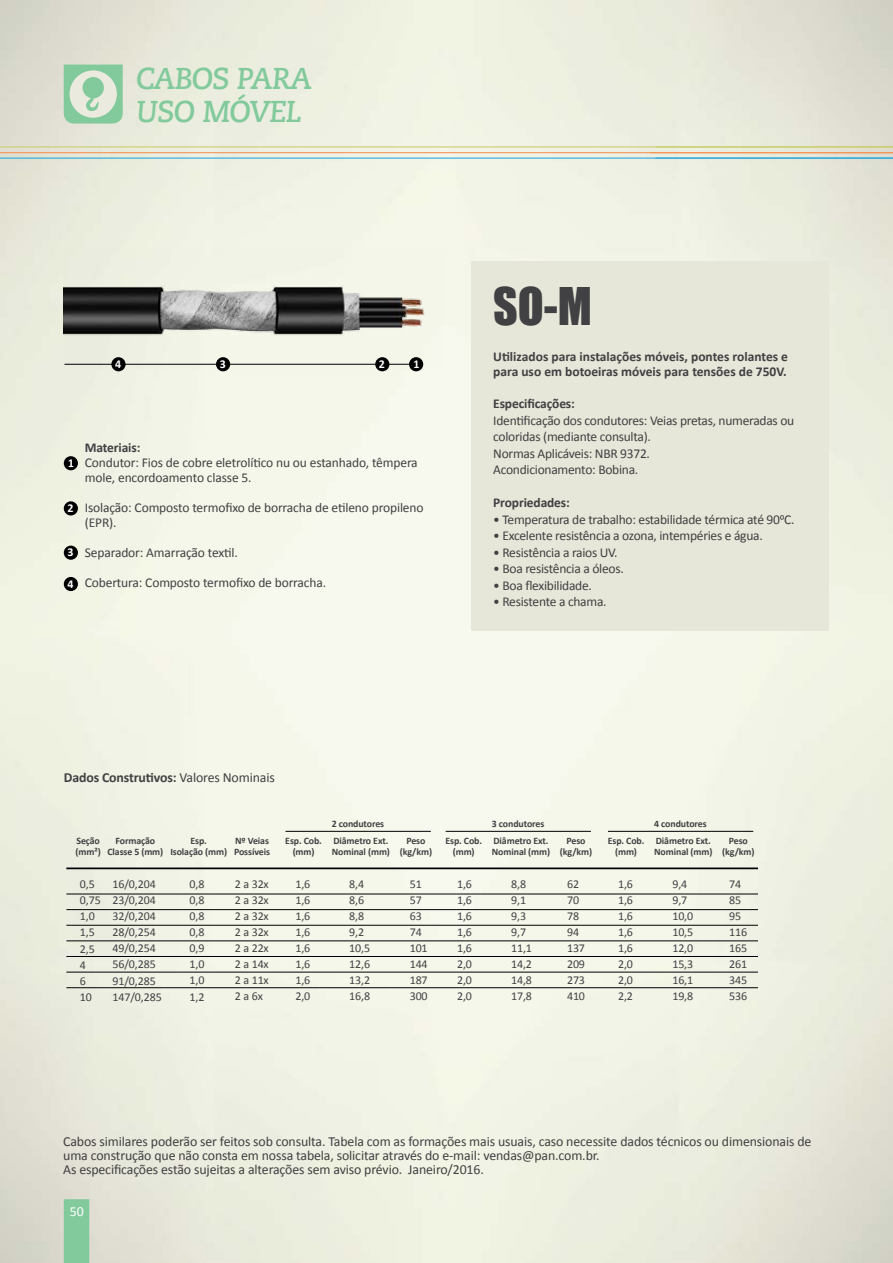
<style>
.page{position:relative;width:893px;height:1263px;background:#fff}
.page>*{position:absolute;margin:0;border:0;box-sizing:border-box;transform-origin:0 0}
.t1{font:47.7px "Impact";color:#414042}
.t2{font:italic 700 30px/33px "Caecilia LT Std";letter-spacing:-.03em;color:#82ca9c}
.t3{font:13.8px/13.8px "Calibri";letter-spacing:-.01em;color:#414042}
.t4{font:700 13.8px "Calibri";letter-spacing:-.01em;color:#414042}
.t5{font:13.8px "Calibri";color:#fff}
.t6{font:13.5px/16.5px "Calibri";letter-spacing:-.02em;color:#414042}
.t7{font:700 13.5px/15px "Calibri";color:#414042}
.t8{font:12px/16px "Calibri";letter-spacing:-.01em;color:#414042}
.t9{font:700 12px "Calibri";color:#fff}
.t10{font:700 9.9px/11.4px "Calibri";letter-spacing:-.01em;color:#414042;text-align:center}
.s1{font-size:12px}
.s2{font-weight:400}
</style>
<div class="page">
<img style="left:0;top:0;width:893px;height:1263px">
<div style="left:472px;top:261px;width:357px;height:369px;background:#e6e6d9"></div>
<div style="left:64px;top:456px;width:14px;height:14px;background:#000;border-radius:50%"></div>
<svg style="left:69px;top:459px;width:4px;height:8px"></svg>
<div style="left:64px;top:501px;width:14px;height:14px;background:#000;border-radius:50%"></div>
<div style="left:64px;top:546px;width:14px;height:14px;background:#000;border-radius:50%"></div>
<div style="left:64px;top:577px;width:14px;height:14px;background:#000;border-radius:50%"></div>
<hr style="left:66px;top:867px;width:692px;height:2px;background:#000">
<hr style="left:66px;top:894px;width:692px;height:1px;background:#000">
<hr style="left:66px;top:987px;width:692px;height:1px;background:#000">
<hr style="left:66px;top:909px;width:692px;height:1px;background:#000">
<hr style="left:66px;top:925px;width:692px;height:1px;background:#000">
<hr style="left:66px;top:940px;width:692px;height:1px;background:#000">
<hr style="left:66px;top:956px;width:692px;height:1px;background:#000">
<hr style="left:66px;top:972px;width:692px;height:1px;background:#000">
<hr style="left:285px;top:831px;width:146px;height:1px;background:#000">
<hr style="left:446px;top:831px;width:145px;height:1px;background:#000">
<hr style="left:608px;top:831px;width:145px;height:1px;background:#000">
<div style="left:64px;top:1199px;width:25px;height:64px;background:#82ca9c"></div>
<img style="left:64px;top:250px;width:378px;height:120px">
<svg style="left:0;top:65px;width:893px;height:118px;background:#e6e9da"></svg>
<h2 class="t2" style="left:136px;top:63px;width:178px">CABOS PARA<br>USO MÓVEL</h2>
<p class="t9" style="left:115px;top:357px;width:8px">4</p>
<p class="t9" style="left:220px;top:357px;width:8px">3</p>
<p class="t9" style="left:379px;top:357px;width:8px">2</p>
<p class="t9" style="left:413px;top:357px;width:8px">1</p>
<p class="t9" style="left:67px;top:501px;width:8px">2</p>
<p class="t9" style="left:67px;top:545px;width:8px">3</p>
<p class="t9" style="left:67px;top:576px;width:8px">4</p>
<p class="t7" style="left:85px;top:440px;width:57px">Materiais:</p>
<p class="t6" style="left:85px;top:455px;width:334px;line-height:15px">Condutor: Fios de cobre eletrolítico nu ou estanhado, têmpera mole, encordoamento classe 5.</p>
<p class="t6" style="left:85px;top:500px;width:340px;line-height:15px">Isolação: Composto termofixo de borracha de etileno propileno (EPR).</p>
<p class="t6" style="left:85px;top:544px;width:155px">Separador: Amarração textil.</p>
<p class="t6" style="left:85px;top:574px;width:243px">Cobertura: Composto termofixo de borracha.</p>
<h1 class="t1" style="left:493px;top:270px;width:100px">SO-M</h1>
<p class="t7" style="left:493px;top:348px;width:296px">Utilizados para instalações móveis, pontes rolantes e para uso em botoeiras móveis para tensões de 750V.</p>
<p class="t7" style="left:493px;top:395px;width:83px">Especificações:</p>
<p class="t6" style="left:493px;top:411px;width:303px">Identificação dos condutores: Veias pretas, numeradas ou coloridas (mediante consulta).<br>Normas Aplicáveis: NBR 9372.<br>Acondicionamento: Bobina.</p>
<p class="t7" style="left:493px;top:494px;width:78px">Propriedades:</p>
<p class="t6" style="left:493px;top:510px;width:303px">• Temperatura de trabalho: estabilidade térmica até 90<span class="s1">⁰</span>C.</p>
<p class="t6" style="left:493px;top:527px;width:271px">• Excelente resistência a ozona, intempéries e água.</p>
<p class="t6" style="left:493px;top:543px;width:126px">• Resistência a raios UV.</p>
<p class="t6" style="left:493px;top:560px;width:132px">• Boa resistência a óleos.</p>
<p class="t6" style="left:493px;top:576px;width:100px">• Boa flexibilidade.</p>
<p class="t6" style="left:493px;top:593px;width:115px">• Resistente a chama.</p>
<p class="t4" style="left:64px;top:769px;width:212px">Dados Construtivos: <span class="s2">Valores Nominais</span></p>
<p class="t10" style="left:332px;top:817px;width:54px">2 condutores</p>
<p class="t10" style="left:76px;top:834px;width:27px;text-align:left">Seção (mm²)</p>
<p class="t10" style="left:107px;top:834px;width:57px">Formação<br>Classe 5 (mm)</p>
<p class="t10" style="left:170px;top:834px;width:58px">Esp.<br>Isolação (mm)</p>
<p class="t10" style="left:234px;top:834px;width:37px;text-align:left">Nº Veias<br>Possíveis</p>
<p class="t10" style="left:285px;top:834px;width:38px">Esp. Cob. (mm)</p>
<p class="t10" style="left:332px;top:834px;width:60px;text-align:left">Diâmetro Ext.<br>Nominal (mm)</p>
<p class="t10" style="left:400px;top:834px;width:34px">Peso (kg/km)</p>
<p class="t10" style="left:492px;top:817px;width:54px">3 condutores</p>
<p class="t10" style="left:445px;top:834px;width:38px">Esp. Cob. (mm)</p>
<p class="t10" style="left:492px;top:834px;width:60px;text-align:left">Diâmetro Ext.<br>Nominal (mm)</p>
<p class="t10" style="left:560px;top:834px;width:34px">Peso (kg/km)</p>
<p class="t10" style="left:654px;top:817px;width:54px">4 condutores</p>
<p class="t10" style="left:608px;top:834px;width:38px">Esp. Cob. (mm)</p>
<p class="t10" style="left:654px;top:834px;width:60px;text-align:left">Diâmetro Ext.<br>Nominal (mm)</p>
<p class="t10" style="left:722px;top:834px;width:34px">Peso (kg/km)</p>
<p class="t8" style="left:80px;top:876px;width:22px">0,5<br>0,75<br>1,0<br>1,5<br>2,5<br>4<br>6<br>10</p>
<p class="t8" style="left:112px;top:876px;width:51px">16/0,204<br>23/0,204<br>32/0,204<br>28/0,254<br>49/0,254<br>56/0,285<br>91/0,285<br>147/0,285</p>
<p class="t8" style="left:190px;top:876px;width:16px;text-align:justify">0,8<br>0,8<br>0,8<br>0,8<br>0,9<br>1,0<br>1,0<br>1,2</p>
<p class="t8" style="left:235px;top:875px;width:35px;text-align:justify">2 a 32x 2 a 32x 2 a 32x 2 a 32x 2 a 22x 2 a 14x 2 a 11x 2 a 6x</p>
<p class="t8" style="left:295px;top:875px;width:16px;text-align:justify">1,6<br>1,6<br>1,6<br>1,6<br>1,6<br>1,6<br>1,6<br>2,0</p>
<p class="t8" style="left:349px;top:875px;width:22px">8,4<br>8,6<br>8,8<br>9,2<br>10,5<br>12,6<br>13,2<br>16,8</p>
<p class="t8" style="left:410px;top:875px;width:20px">51<br>57<br>63<br>74<br>101<br>144<br>187<br>300</p>
<p class="t8" style="left:457px;top:875px;width:16px;text-align:justify">1,6<br>1,6<br>1,6<br>1,6<br>1,6<br>2,0<br>2,0<br>2,0</p>
<p class="t8" style="left:511px;top:875px;width:22px">8,8<br>9,1<br>9,3<br>9,7<br>11,1<br>14,2<br>14,8<br>17,8</p>
<p class="t8" style="left:567px;top:875px;width:20px">62<br>70<br>78<br>94<br>137<br>209<br>273<br>410</p>
<p class="t8" style="left:618px;top:875px;width:16px;text-align:justify">1,6<br>1,6<br>1,6<br>1,6<br>1,6<br>2,0<br>2,0<br>2,2</p>
<p class="t8" style="left:672px;top:875px;width:22px">9,4<br>9,7<br>10,0<br>10,5<br>12,0<br>15,3<br>16,1<br>19,8</p>
<p class="t8" style="left:729px;top:875px;width:20px">74<br>85<br>95<br>116<br>165<br>261<br>345<br>536</p>
<p class="t3" style="left:63px;top:1134px;width:750px">Cabos similares poderão ser feitos sob consulta. Tabela com as formações mais usuais, caso necessite dados técnicos ou dimensionais de uma construção que não consta em nossa tabela, solicitar através do e-mail: vendas@pan.com.br.<br>As especificações estão sujeitas a alterações sem aviso prévio. Janeiro/2016.</p>
<p class="t5" style="left:70px;top:1203px;width:15px">50</p>
</div>
